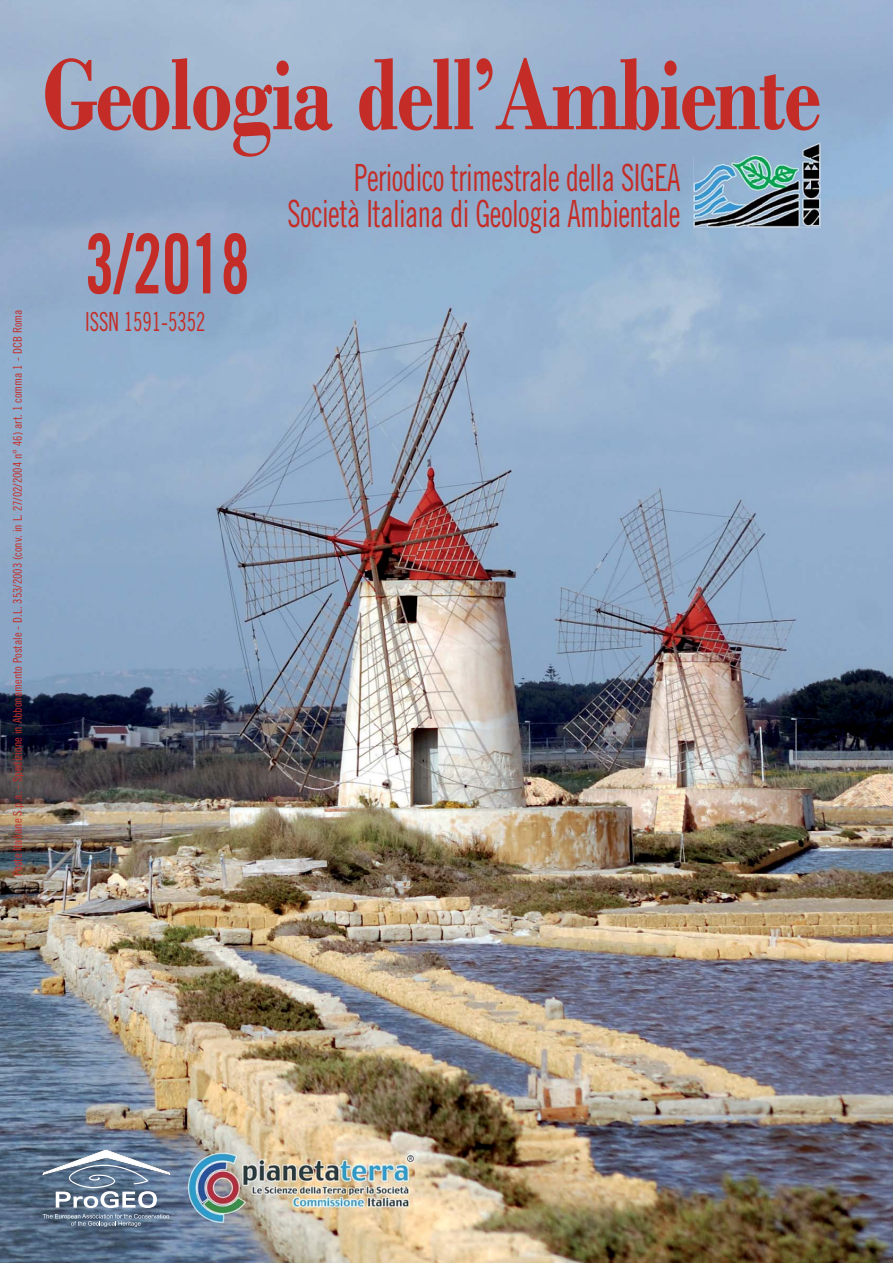
<style>
.page{position:relative;width:893px;height:1263px;background:#fff}
.page>*{position:absolute;margin:0;border:0;box-sizing:border-box;transform-origin:0 0}
.t1{font:700 106.8px "Bodoni";letter-spacing:-.025em;color:#c42d27;scale:.8 1}
.t2{font:82.5px "Trade Gothic LT Std Bd Cn 20";color:#c42d27;scale:.8 1}
.t3{font:37.5px/36px "Trade Gothic LT Std Cn 18";letter-spacing:-.02em;color:#c42d27;text-align:right;scale:.8 1}
.t4{font:26.25px "Trade Gothic LT Std Cn 18";color:#c42d27;scale:.8 1}
.t5{font:12px "Trade Gothic LT Std Cn 18";color:#c42d27}
</style>
<div class="page">
<img style="left:0;top:0;width:893px;height:1263px">
<img style="left:693px;top:142px;width:128px;height:86px">
<img style="left:693px;top:142px;width:127px;height:15px">
<img style="left:184px;top:1151px;width:231px;height:74px">
<svg style="left:43px;top:1150px;width:127px;height:58px"></svg>
<svg style="left:43px;top:1214px;width:126px;height:13px;background:#6e7f95"></svg>
<p class="t5" style="left:13px;top:876px;width:568px;rotate:-90deg">Poste Italiane S.p.a. - Spedizione in Abbonamento Postale - D.L. 353/2003 (conv. in L. 27/02/2004 n° 46) art. 1 comma 1 - DCB Roma</p>
<h1 class="t1" style="left:43px;top:31px;width:974px">Geologia dell’Ambiente</h1>
<h3 class="t3" style="left:287px;top:164px;width:493px">Periodico trimestrale della SIGEA<br>Società Italiana di Geologia Ambientale</h3>
<h2 class="t2" style="left:85px;top:235px;width:208px">3/2018</h2>
<h3 class="t4" style="left:85px;top:312px;width:152px">ISSN 1591-5352</h3>
</div>
